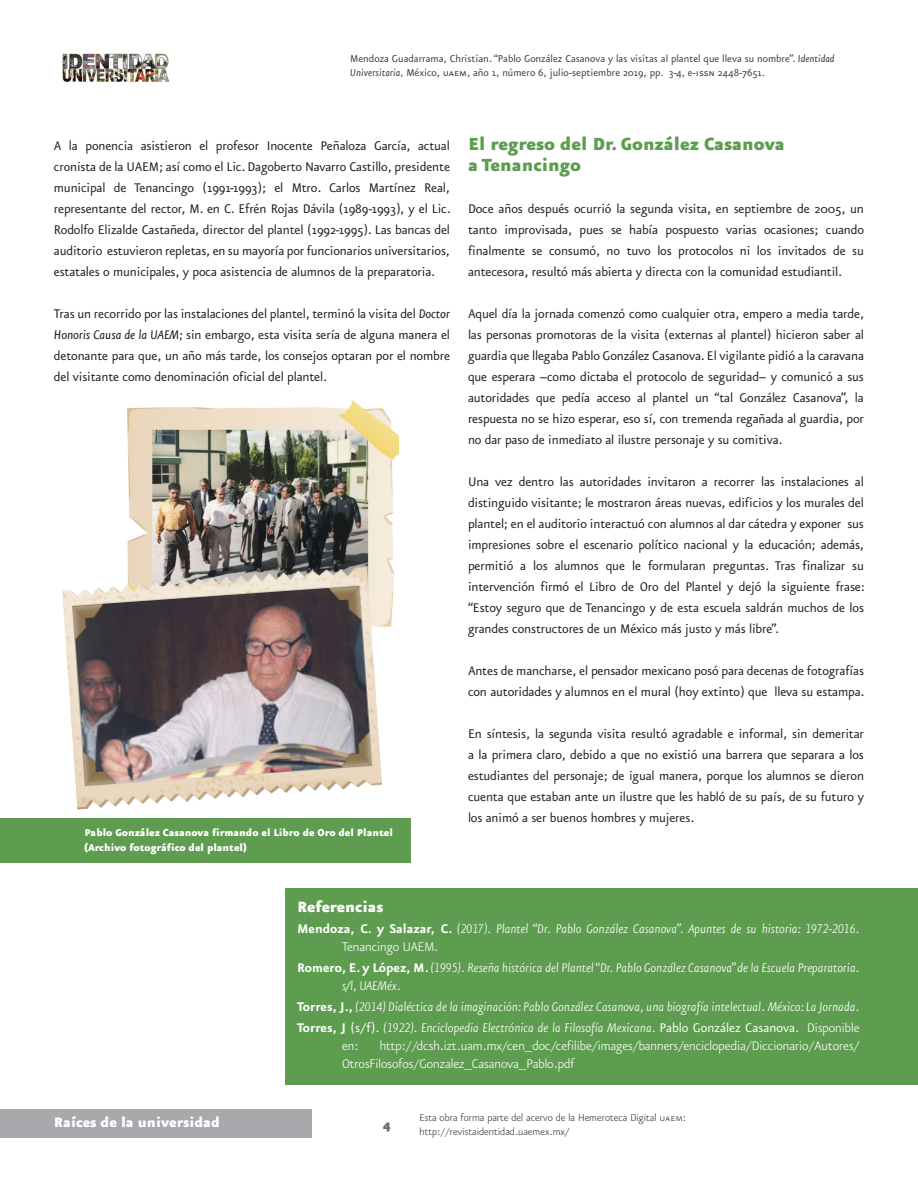
<style>
.page{position:relative;width:918px;height:1188px;background:#fff}
.page>*{position:absolute;margin:0;border:0;box-sizing:border-box;transform-origin:0 0}
.t1{font:900 21px/21px "Eureka Sans";color:#5e9d4f}
.t2{font:900 18px "Eureka Sans";color:#fff}
.t3{font:900 16.5px "Eureka Sans";color:#fff}
.t4{font:900 16.5px "Eureka Sans";color:#6c6d70}
.t5{font:15px/21px "Eureka Sans";letter-spacing:-.01em;color:#231f20;text-align:justify}
.t6{font:italic 300 15px/18px "Eureka Sans";color:#fff}
.t7{font:300 15px/18px "Eureka Sans";color:#fff}
.t8{font:12px/14.4px "Eureka Sans";color:#3e3e3f}
.t9{font:300 12px "Eureka Sans";color:#3e3e3f}
.t10{font:900 12px/14.4px "Eureka Sans";color:#fff}
.s1{font-style:italic}
.s2{font-family:"Eureka Sans Regular Caps"}
.s3{font-weight:700;font-style:normal}
.s4{font-style:normal}
.s5{font-weight:400;font-style:normal}
.s6{font-family:"Eureka Sans Light Caps";font-weight:400}
</style>
<div class="page">
<img style="left:63px;top:54px;width:105px;height:27px">
<img style="left:127px;top:400px;width:271px;height:227px">
<div style="left:0;top:1110px;width:312px;height:28px;background:#a8a9ad"></div>
<img style="left:62px;top:565px;width:320px;height:245px">
<div style="left:285px;top:888px;width:633px;height:196px;background:#5e9d4f"></div>
<div style="left:0;top:819px;width:411px;height:44px;background:#5e9d4f"></div>
<p class="t8" style="left:350px;top:52px;width:486px">Mendoza Guadarrama, Christian. “Pablo González Casanova y las visitas al plantel que lleva su nombre”. <span class="s1">Identidad<br>Universitaria,</span> México, <span class="s2">uaem</span>, año 1, número 6, julio-septiembre 2019, pp. 3-4, e-<span class="s2">issn</span> 2448-7651.</p>
<p class="t5" style="left:54px;top:136px;width:398px">A la ponencia asistieron el profesor Inocente Peñaloza García, actual cronista de la UAEM; así como el Lic. Dagoberto Navarro Castillo, presidente municipal de Tenancingo (1991-1993); el Mtro. Carlos Martínez Real, representante del rector, M. en C. Efrén Rojas Dávila (1989-1993), y el Lic.<br>Rodolfo Elizalde Castañeda, director del plantel (1992-1995). Las bancas del auditorio estuvieron repletas, en su mayoría por funcionarios universitarios, estatales o municipales, y poca asistencia de alumnos de la preparatoria.</p>
<p class="t5" style="left:54px;top:304px;width:398px">Tras un recorrido por las instalaciones del plantel, terminó la visita del <span class="s1">Doctor Honoris Causa de la UAEM;</span> sin embargo, esta visita sería de alguna manera el detonante para que, un año más tarde, los consejos optaran por el nombre del visitante como denominación oficial del plantel.</p>
<p class="t10" style="left:84px;top:826px;width:310px">Pablo González Casanova firmando el Libro de Oro del Plantel (Archivo fotográfico del plantel)</p>
<p class="t1" style="left:468px;top:134px;width:318px">El regreso del Dr. González Casanova a Tenancingo</p>
<p class="t5" style="left:468px;top:199px;width:398px">Doce años después ocurrió la segunda visita, en septiembre de 2005, un tanto improvisada, pues se había pospuesto varias ocasiones; cuando finalmente se consumó, no tuvo los protocolos ni los invitados de su antecesora, resultó más abierta y directa con la comunidad estudiantil.</p>
<p class="t5" style="left:468px;top:304px;width:398px">Aquel día la jornada comenzó como cualquier otra, empero a media tarde, las personas promotoras de la visita (externas al plantel) hicieron saber al guardia que llegaba Pablo González Casanova. El vigilante pidió a la caravana que esperara –como dictaba el protocolo de seguridad– y comunicó a sus autoridades que pedía acceso al plantel un “tal González Casanova”, la respuesta no se hizo esperar, eso sí, con tremenda regañada al guardia, por no dar paso de inmediato al ilustre personaje y su comitiva.</p>
<p class="t5" style="left:468px;top:472px;width:398px">Una vez dentro las autoridades invitaron a recorrer las instalaciones al distinguido visitante; le mostraron áreas nuevas, edificios y los murales del plantel; en el auditorio interactuó con alumnos al dar cátedra y exponer sus impresiones sobre el escenario político nacional y la educación; además, permitió a los alumnos que le formularan preguntas. Tras finalizar su intervención firmó el Libro de Oro del Plantel y dejó la siguiente frase: “Estoy seguro que de Tenancingo y de esta escuela saldrán muchos de los grandes constructores de un México más justo y más libre”.</p>
<p class="t5" style="left:468px;top:661px;width:398px">Antes de mancharse, el pensador mexicano posó para decenas de fotografías con autoridades y alumnos en el mural (hoy extinto) que lleva su estampa.</p>
<p class="t5" style="left:468px;top:724px;width:398px">En síntesis, la segunda visita resultó agradable e informal, sin demeritar a la primera claro, debido a que no existió una barrera que separara a los estudiantes del personaje; de igual manera, porque los alumnos se dieron cuenta que estaban ante un ilustre que les habló de su país, de su futuro y los animó a ser buenos hombres y mujeres.</p>
<p class="t3" style="left:54px;top:1114px;width:167px">Raíces de la universidad</p>
<p class="t2" style="left:297px;top:897px;width:88px">Referencias</p>
<p class="t6" style="left:342px;top:920px;width:519px;text-indent:-45px"><span class="s3">Mendoza, C. y Salazar, C.</span> (2017). Plantel “Dr. Pablo González Casanova”. Apuntes de su historia: 1972-2016.<br><span class="s4">Tenancingo UAEM.</span></p>
<p class="t6" style="left:342px;top:959px;width:519px;text-indent:-45px"><span class="s3">Romero, E. y López, M.</span> (1995). Reseña histórica del Plantel “Dr. Pablo González Casanova” de la Escuela Preparatoria. s/l, UAEMéx.</p>
<p class="t6" style="left:297px;top:998px;width:564px"><span class="s3">Torres, J.,</span> (2014) Dialéctica de la imaginación: Pablo González Casanova, una biografía intelectual. México: La Jornada.</p>
<p class="t6" style="left:342px;top:1019px;width:519px;text-indent:-45px"><span class="s3">Torres, J</span> <span class="s5">(s/f).</span> (1922). Enciclopedia Electrónica de la Filosofía Mexicana. <span class="s5">Pablo González Casanova.</span> <span class="s4">Disponible en:</span></p>
<p class="t7" style="left:342px;top:1037px;width:519px;text-indent:38px">http://dcsh.izt.uam.mx/cen_doc/cefilibe/images/banners/enciclopedia/Diccionario/Autores/<br>OtrosFilosofos/Gonzalez_Casanova_Pablo.pdf</p>
<p class="t4" style="left:383px;top:1116px;width:9px">4</p>
<p class="t9" style="left:420px;top:1112px;width:268px">Esta obra forma parte del acervo de la Hemeroteca Digital <span class="s6">uaem</span>:</p>
<p class="t9" style="left:420px;top:1126px;width:151px">http://revistaidentidad.uaemex.mx/</p>
</div>
